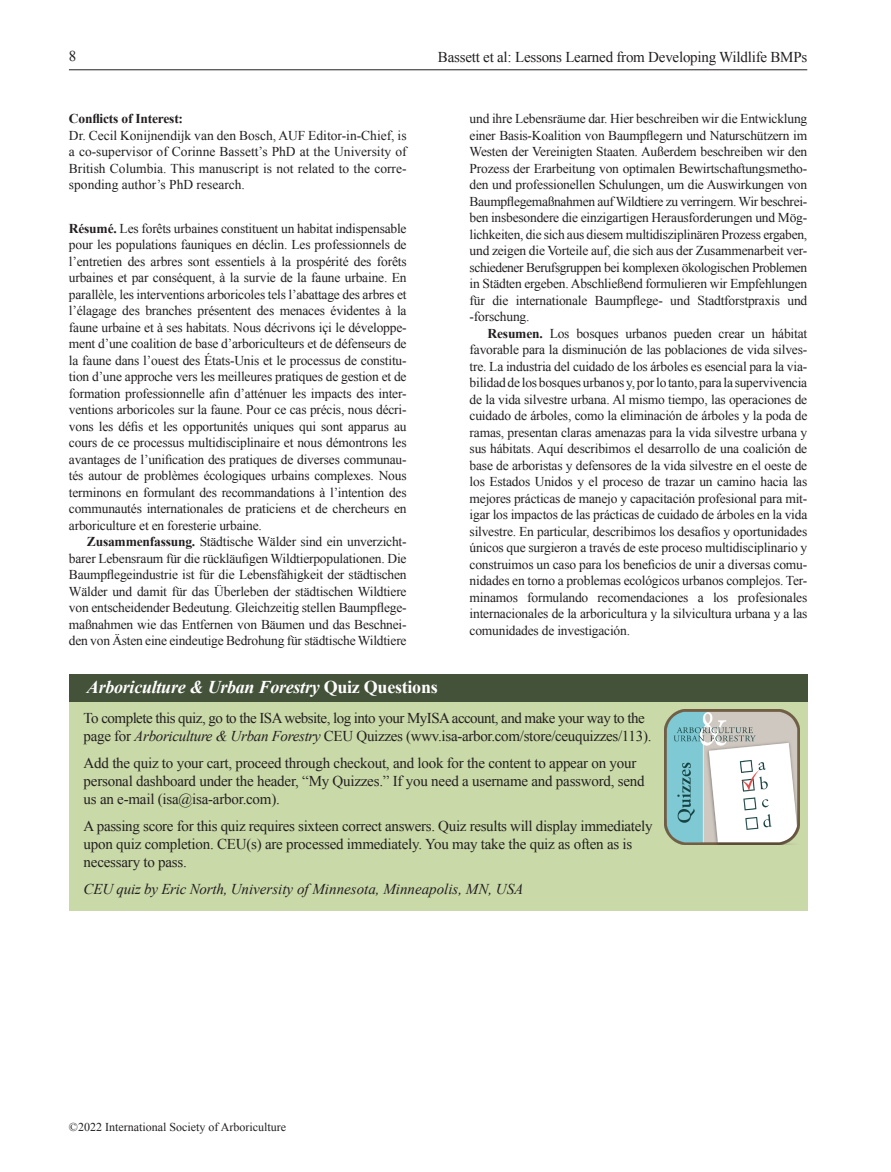
<style>
.page{position:relative;width:891px;height:1172px;background:#fff}
.page>*{position:absolute;margin:0;border:0;box-sizing:border-box;transform-origin:0 0}
.t1{font:italic 700 18px "Times New Roman";letter-spacing:-.015em;color:#fff}
.t2{font:15px/18px "Times New Roman";letter-spacing:-.015em;color:#231f20}
.t3{font:15px/18px "Times New Roman";letter-spacing:-.035em;color:#231f20}
.t4{font:italic 15px "Times New Roman";color:#231f20}
.t5{font:13.5px/16.5px "Times New Roman";letter-spacing:-.015em;color:#231f20;text-align:justify}
.t6{font:700 13.5px "Times New Roman";letter-spacing:-.015em;color:#231f20}
.t7{font:12px "Times New Roman";color:#231f20}
.s1{font-weight:700}
.s2{font-style:normal}
.s3{font-style:italic}
</style>
<div class="page">
<hr style="left:69px;top:69px;width:738px;height:1px;background:#231f20">
<div style="left:69px;top:677px;width:738px;height:233px;background:#c9d9a8"></div>
<img style="left:664px;top:709px;width:135px;height:135px">
<div style="left:69px;top:674px;width:738px;height:27px;background:#445239"></div>
<p class="t2" style="left:69px;top:47px;width:9px">8</p>
<p class="t6" style="left:69px;top:109px;width:116px">Conflicts of Interest:</p>
<p class="t5" style="left:69px;top:126px;width:339px">Dr. Cecil Konijnendijk van den Bosch, AUF Editor-in-Chief, is a co-supervisor of Corinne Bassett’s PhD at the University of British Columbia. This manuscript is not related to the corre&shy;sponding author’s PhD research.</p>
<p class="t5" style="left:69px;top:219px;width:339px"><span class="s1">Résumé.</span> Les forêts urbaines constituent un habitat indispensable pour les populations fauniques en déclin. Les professionnels de l’entretien des arbres sont essentiels à la prospérité des forêts urbaines et par conséquent, à la survie de la faune urbaine. En parallèle, les interventions arboricoles tels l’abattage des arbres et l’élagage des branches présentent des menaces évidentes à la faune urbaine et à ses habitats. Nous décrivons içi le développe&shy;ment d’une coalition de base d’arboriculteurs et de défenseurs de la faune dans l’ouest des États-Unis et le processus de constitu&shy;tion d’une approche vers les meilleures pratiques de gestion et de formation professionnelle afin d’atténuer les impacts des inter&shy;ventions arboricoles sur la faune. Pour ce cas précis, nous décri&shy;vons les défis et les opportunités uniques qui sont apparus au cours de ce processus multidisciplinaire et nous démontrons les avantages de l’unification des pratiques de diverses communau&shy;tés autour de problèmes écologiques urbains complexes. Nous terminons en formulant des recommandations à l’intention des communautés internationales de praticiens et de chercheurs en arboriculture et en foresterie urbaine.</p>
<p class="t5" style="left:69px;top:533px;width:339px;text-indent:18px"><span class="s1">Zusammenfassung.</span> Städtische Wälder sind ein unverzicht&shy;barer Lebensraum für die rückläufigen Wildtierpopulationen. Die Baumpflegeindustrie ist für die Lebensfähigkeit der städtischen Wälder und damit für das Überleben der städtischen Wildtiere von entscheidender Bedeutung. Gleichzeitig stellen Baumpflege&shy;maßnahmen wie das Entfernen von Bäumen und das Beschnei&shy;den von Ästen eine eindeutige Bedrohung für städtische Wildtiere</p>
<p class="t2" style="left:438px;top:48px;width:371px">Bassett et al: Lessons Learned from Developing Wildlife BMPs</p>
<p class="t5" style="left:469px;top:110px;width:339px">und ihre Lebensräume dar. Hier beschreiben wir die Entwicklung einer Basis-Koalition von Baumpflegern und Naturschützern im Westen der Vereinigten Staaten. Außerdem beschreiben wir den Prozess der Erarbeitung von optimalen Bewirtschaftungsmetho&shy;den und professionellen Schulungen, um die Auswirkungen von Baumpflegemaßnahmen auf Wildtiere zu verringern. Wir beschrei&shy;ben insbesondere die einzigartigen Herausforderungen und Mög&shy;lichkeiten, die sich aus diesem multidisziplinären Prozess ergaben, und zeigen die Vorteile auf, die sich aus der Zusammenarbeit ver&shy;schiedener Berufsgruppen bei komplexen ökologischen Problemen in Städten ergeben. Abschließend formulieren wir Empfehlungen für die internationale Baumpflege- und Stadtforstpraxis und -forschung.</p>
<p class="t5" style="left:469px;top:325px;width:339px;text-indent:18px"><span class="s1">Resumen.</span> Los bosques urbanos pueden crear un hábitat favorable para la disminución de las poblaciones de vida silves&shy;tre. La industria del cuidado de los árboles es esencial para la via&shy;bilidad de los bosques urbanos y, por lo tanto, para la supervivencia de la vida silvestre urbana. Al mismo tiempo, las operaciones de cuidado de árboles, como la eliminación de árboles y la poda de ramas, presentan claras amenazas para la vida silvestre urbana y sus hábitats. Aquí describimos el desarrollo de una coalición de base de arboristas y defensores de la vida silvestre en el oeste de los Estados Unidos y el proceso de trazar un camino hacia las mejores prácticas de manejo y capacitación profesional para mit&shy;igar los impactos de las prácticas de cuidado de árboles en la vida silvestre. En particular, describimos los desafíos y oportunidades únicos que surgieron a través de este proceso multidisciplinario y construimos un caso para los beneficios de unir a diversas comu&shy;nidades en torno a problemas ecológicos urbanos complejos. Ter&shy;minamos formulando recomendaciones a los profesionales internacionales de la arboricultura y la silvicultura urbana y a las comunidades de investigación.</p>
<h1 class="t1" style="left:87px;top:674px;width:352px">Arboriculture &amp; Urban Forestry <span class="s2">Quiz Questions</span></h1>
<p class="t3" style="left:84px;top:709px;width:569px">To complete this quiz, go to the ISA website, log into your MyISA account, and make your way to the page for <span class="s3">Arboriculture &amp; Urban Forestry</span> CEU Quizzes (wwv.isa-arbor.com/store/ceuquizzes/113).</p>
<p class="t2" style="left:84px;top:754px;width:562px">Add the quiz to your cart, proceed through checkout, and look for the content to appear on your personal dashboard under the header, “My Quizzes.” If you need a username and password, send us an e-mail (isa@isa-arbor.com).</p>
<p class="t2" style="left:84px;top:817px;width:570px">A passing score for this quiz requires sixteen correct answers. Quiz results will display immediately upon quiz completion. CEU(s) are processed immediately. You may take the quiz as often as is necessary to pass.</p>
<p class="t4" style="left:84px;top:878px;width:441px">CEU quiz by Eric North, University of Minnesota, Minneapolis, MN, USA</p>
<p class="t7" style="left:69px;top:1118px;width:219px">©2022 International Society of Arboriculture</p>
</div>
